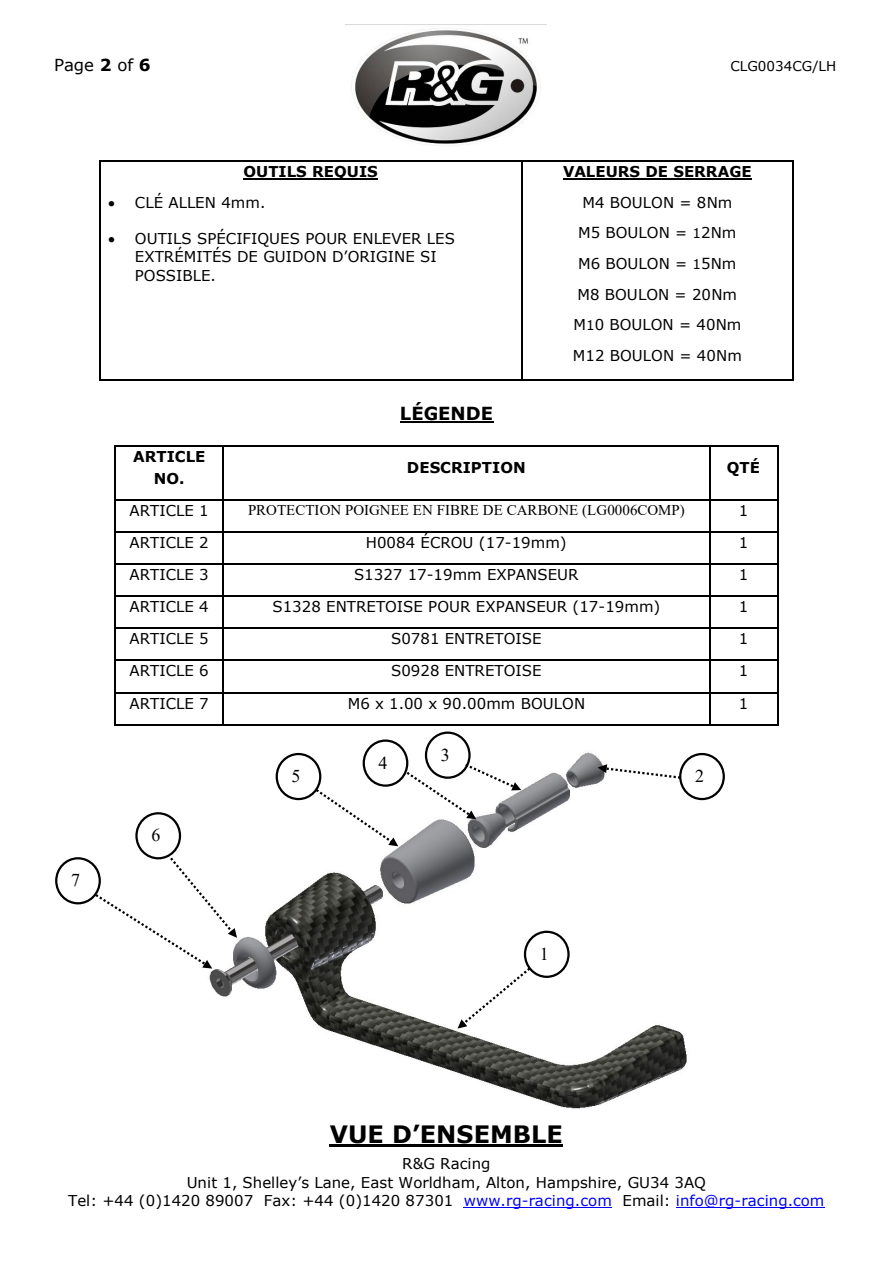
<style>
.page{position:relative;width:893px;height:1263px;background:#fff}
.page>*{position:absolute;margin:0;border:0;box-sizing:border-box;transform-origin:0 0}
.t1{font:700 24px "Verdana";color:#000}
.t2{font:700 18px "Verdana";color:#000}
.t3{font:18px "Times New Roman";color:#000}
.t4{font:16.5px "Verdana";color:#000}
.t5{font:15px/30.6px "Verdana";letter-spacing:.005em;color:#000;text-align:center}
.t6{font:700 15px/21.6px "Verdana";color:#000;text-align:center}
.t7{font:15px "Times New Roman";color:#000}
.t8{font:13.5px "Verdana";letter-spacing:.005em;color:#000}
.s1{font-weight:700}
.s2{font-size:13.5px}
.s3{color:#00f}
</style>
<div class="page">
<hr style="left:464px;top:1207px;width:148px;height:1px;background:#00f">
<hr style="left:676px;top:1207px;width:149px;height:1px;background:#00f">
<img style="left:346px;top:24px;width:201px;height:122px">
<img style="left:207px;top:750px;width:489px;height:359px">
<hr style="left:244px;top:178px;width:134px;height:2px;background:#000">
<hr style="left:563px;top:178px;width:189px;height:2px;background:#000">
<hr style="left:101px;top:160px;width:420px;height:2px;background:#000">
<hr style="left:523px;top:160px;width:270px;height:2px;background:#000">
<hr style="left:99px;top:162px;width:2px;height:217px;background:#000">
<hr style="left:101px;top:379px;width:420px;height:2px;background:#000">
<hr style="left:521px;top:162px;width:2px;height:217px;background:#000">
<hr style="left:523px;top:379px;width:270px;height:2px;background:#000">
<hr style="left:793px;top:162px;width:1px;height:217px;background:#000">
<hr style="left:400px;top:421px;width:93px;height:2px;background:#000">
<hr style="left:116px;top:445px;width:107px;height:2px;background:#000">
<hr style="left:224px;top:445px;width:485px;height:2px;background:#000">
<hr style="left:710px;top:445px;width:67px;height:2px;background:#000">
<hr style="left:115px;top:447px;width:1px;height:52px;background:#000">
<hr style="left:223px;top:447px;width:1px;height:52px;background:#000">
<hr style="left:709px;top:447px;width:1px;height:52px;background:#000">
<hr style="left:777px;top:447px;width:1px;height:52px;background:#000">
<hr style="left:116px;top:499px;width:107px;height:1px;background:#000">
<hr style="left:224px;top:499px;width:485px;height:1px;background:#000">
<hr style="left:710px;top:499px;width:67px;height:1px;background:#000">
<hr style="left:115px;top:500px;width:1px;height:31px;background:#000">
<hr style="left:223px;top:500px;width:1px;height:31px;background:#000">
<hr style="left:709px;top:500px;width:1px;height:31px;background:#000">
<hr style="left:777px;top:500px;width:1px;height:31px;background:#000">
<hr style="left:116px;top:531px;width:107px;height:2px;background:#000">
<hr style="left:224px;top:531px;width:485px;height:2px;background:#000">
<hr style="left:710px;top:531px;width:67px;height:2px;background:#000">
<hr style="left:115px;top:533px;width:1px;height:30px;background:#000">
<hr style="left:223px;top:533px;width:1px;height:30px;background:#000">
<hr style="left:709px;top:533px;width:1px;height:30px;background:#000">
<hr style="left:777px;top:533px;width:1px;height:30px;background:#000">
<hr style="left:116px;top:563px;width:107px;height:2px;background:#000">
<hr style="left:224px;top:563px;width:485px;height:2px;background:#000">
<hr style="left:710px;top:563px;width:67px;height:2px;background:#000">
<hr style="left:115px;top:565px;width:1px;height:30px;background:#000">
<hr style="left:223px;top:565px;width:1px;height:30px;background:#000">
<hr style="left:709px;top:565px;width:1px;height:30px;background:#000">
<hr style="left:777px;top:565px;width:1px;height:30px;background:#000">
<hr style="left:116px;top:595px;width:107px;height:2px;background:#000">
<hr style="left:224px;top:595px;width:485px;height:2px;background:#000">
<hr style="left:710px;top:595px;width:67px;height:2px;background:#000">
<hr style="left:115px;top:597px;width:1px;height:30px;background:#000">
<hr style="left:223px;top:597px;width:1px;height:30px;background:#000">
<hr style="left:709px;top:597px;width:1px;height:30px;background:#000">
<hr style="left:777px;top:597px;width:1px;height:30px;background:#000">
<hr style="left:116px;top:627px;width:107px;height:2px;background:#000">
<hr style="left:224px;top:627px;width:485px;height:2px;background:#000">
<hr style="left:710px;top:627px;width:67px;height:2px;background:#000">
<hr style="left:115px;top:629px;width:1px;height:31px;background:#000">
<hr style="left:223px;top:629px;width:1px;height:31px;background:#000">
<hr style="left:709px;top:629px;width:1px;height:31px;background:#000">
<hr style="left:777px;top:629px;width:1px;height:31px;background:#000">
<hr style="left:116px;top:660px;width:107px;height:1px;background:#000">
<hr style="left:224px;top:660px;width:485px;height:1px;background:#000">
<hr style="left:710px;top:660px;width:67px;height:1px;background:#000">
<hr style="left:115px;top:661px;width:1px;height:31px;background:#000">
<hr style="left:223px;top:661px;width:1px;height:31px;background:#000">
<hr style="left:709px;top:661px;width:1px;height:31px;background:#000">
<hr style="left:777px;top:661px;width:1px;height:31px;background:#000">
<hr style="left:116px;top:692px;width:107px;height:1px;background:#000">
<hr style="left:224px;top:692px;width:485px;height:1px;background:#000">
<hr style="left:710px;top:692px;width:67px;height:1px;background:#000">
<hr style="left:115px;top:693px;width:1px;height:31px;background:#000">
<hr style="left:116px;top:724px;width:107px;height:2px;background:#000">
<hr style="left:223px;top:693px;width:1px;height:31px;background:#000">
<hr style="left:224px;top:724px;width:485px;height:2px;background:#000">
<hr style="left:709px;top:693px;width:1px;height:31px;background:#000">
<hr style="left:710px;top:724px;width:67px;height:2px;background:#000">
<hr style="left:777px;top:693px;width:1px;height:31px;background:#000">
<hr style="left:330px;top:1144px;width:233px;height:3px;background:#000">
<div style="left:524px;top:931px;width:46px;height:47px;border:2px solid #000;border-radius:50%"></div>
<div style="left:679px;top:753px;width:46px;height:47px;border:2px solid #000;border-radius:50%"></div>
<div style="left:363px;top:739px;width:45px;height:48px;border:2px solid #000;border-radius:50%"></div>
<div style="left:425px;top:731px;width:46px;height:48px;border:2px solid #000;border-radius:50%"></div>
<div style="left:276px;top:753px;width:45px;height:47px;border:2px solid #000;border-radius:50%"></div>
<div style="left:135px;top:812px;width:46px;height:47px;border:2px solid #000;border-radius:50%"></div>
<div style="left:55px;top:857px;width:46px;height:47px;border:2px solid #000;border-radius:50%"></div>
<svg style="left:457px;top:965px;width:76px;height:63px"></svg>
<svg style="left:313px;top:787px;width:85px;height:59px"></svg>
<svg style="left:598px;top:764px;width:85px;height:16px"></svg>
<svg style="left:404px;top:762px;width:117px;height:57px"></svg>
<svg style="left:93px;top:855px;width:144px;height:113px"></svg>
<p class="t4" style="left:54px;top:53px;width:98px">Page <span class="s1">2</span> of <span class="s1">6</span></p>
<p class="t8" style="left:731px;top:56px;width:107px">CLG0034CG/LH</p>
<p class="t6" style="left:244px;top:160px;width:136px">OUTILS REQUIS</p>
<p class="t5" style="left:135px;top:187px;width:132px">CLÉ ALLEN 4mm.</p>
<p class="t5" style="left:135px;top:229px;width:322px;line-height:18.3px;text-align:left">OUTILS SPÉCIFIQUES POUR ENLEVER LES<br>EXTRÉMITÉS DE GUIDON D’ORIGINE SI<br>POSSIBLE.</p>
<p class="t2" style="left:400px;top:400px;width:95px">LÉGENDE</p>
<p class="t6" style="left:563px;top:160px;width:190px">VALEURS DE SERRAGE</p>
<p class="t5" style="left:573px;top:187px;width:170px">M4 BOULON = 8Nm<br>M5 BOULON = <span class="s2">1</span>2Nm<br>M6 BOULON = <span class="s2">1</span>5Nm<br>M8 BOULON = 20Nm<br>M<span class="s2">1</span>0 BOULON = 40Nm<br>M12 BOULON = 40Nm</p>
<p class="t6" style="left:133px;top:445px;width:74px">ARTICLE<br>NO.</p>
<p class="t6" style="left:407px;top:456px;width:120px">DESCRIPTION</p>
<p class="t6" style="left:727px;top:456px;width:35px">QTÉ</p>
<p class="t5" style="left:130px;top:495px;width:81px">ARTICLE 1</p>
<p class="t7" style="left:248px;top:500px;width:438px">PROTECTION POIGNEE EN FIBRE DE CARBONE (LG0006COMP)</p>
<p class="t5" style="left:739px;top:495px;width:11px">1</p>
<p class="t5" style="left:130px;top:527px;width:81px">ARTICLE 2</p>
<p class="t5" style="left:366px;top:527px;width:202px">H0084 ÉCROU (17-19mm)</p>
<p class="t5" style="left:739px;top:527px;width:11px">1</p>
<p class="t5" style="left:130px;top:559px;width:81px">ARTICLE 3</p>
<p class="t5" style="left:354px;top:559px;width:226px">S1327 17-19mm EXPANSEUR</p>
<p class="t5" style="left:739px;top:559px;width:11px">1</p>
<p class="t5" style="left:130px;top:591px;width:81px">ARTICLE 4</p>
<p class="t5" style="left:273px;top:591px;width:389px">S1328 ENTRETOISE POUR EXPANSEUR (17-19mm)</p>
<p class="t5" style="left:739px;top:591px;width:11px">1</p>
<p class="t5" style="left:130px;top:623px;width:81px">ARTICLE 5</p>
<p class="t5" style="left:391px;top:623px;width:152px">S0781 ENTRETOISE</p>
<p class="t5" style="left:739px;top:623px;width:11px">1</p>
<p class="t5" style="left:130px;top:655px;width:81px">ARTICLE 6</p>
<p class="t5" style="left:391px;top:655px;width:152px">S0928 ENTRETOISE</p>
<p class="t5" style="left:739px;top:655px;width:11px">1</p>
<p class="t5" style="left:130px;top:688px;width:81px">ARTICLE 7</p>
<p class="t5" style="left:348px;top:688px;width:239px">M6 x 1.00 x 90.00mm BOULON</p>
<p class="t5" style="left:739px;top:688px;width:11px">1</p>
<p class="t3" style="left:71px;top:867px;width:10px">7</p>
<p class="t3" style="left:151px;top:822px;width:10px">6</p>
<p class="t3" style="left:292px;top:763px;width:10px">5</p>
<p class="t3" style="left:379px;top:750px;width:10px">4</p>
<p class="t3" style="left:441px;top:742px;width:10px">3</p>
<p class="t3" style="left:540px;top:941px;width:10px">1</p>
<h1 class="t1" style="left:330px;top:1117px;width:235px">VUE D’ENSEMBLE</h1>
<p class="t3" style="left:695px;top:763px;width:10px">2</p>
<p class="t5" style="left:68px;top:1155px;width:758px;line-height:18.3px">R&amp;G Racing<br>Unit 1, Shelley’s Lane, East Worldham, Alton, Hampshire, GU34 3AQ<br>Tel: +44 (0)1420 89007 Fax: +44 (0)1420 87301 <span class="s3">www.rg-racing.com</span> Email: <span class="s3">info@rg-racing.com</span></p>
</div>
